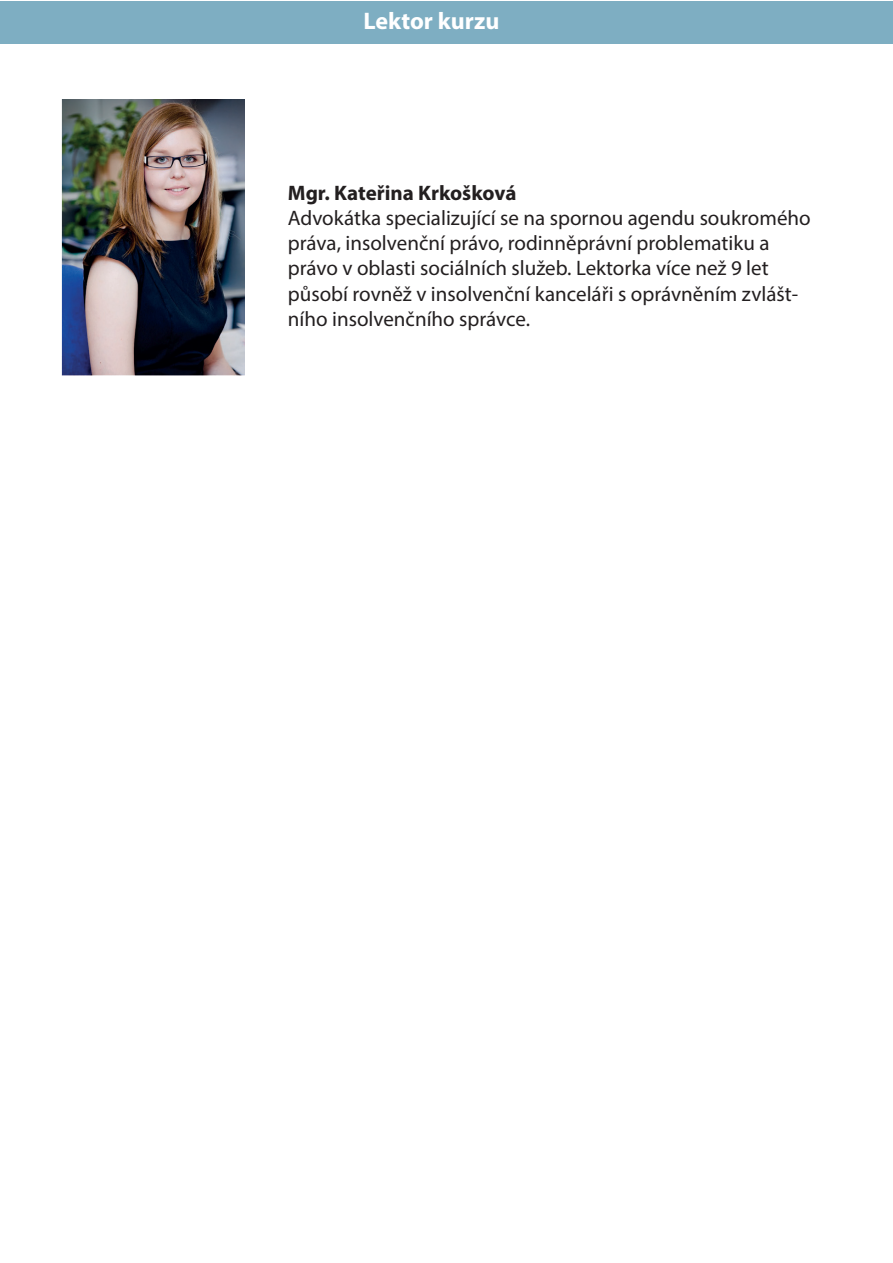
<style>
.page{position:relative;width:893px;height:1263px;background:#fff}
.page>*{position:absolute;margin:0;border:0;box-sizing:border-box;transform-origin:0 0}
.t1{font:700 24px "Myriad Pro";color:#fff}
.t2{font:21px/25.2px "Myriad Pro";color:#231f20}
.t3{font:700 21px "Myriad Pro";color:#231f20}
</style>
<div class="page">
<div style="left:0;top:1px;width:892px;height:42px;background:#7eaec2"></div>
<img style="left:62px;top:100px;width:183px;height:275px">
<p class="t1" style="left:364px;top:5px;width:137px">Lektor kurzu</p>
<p class="t3" style="left:288px;top:179px;width:230px">Mgr. Kateřina Krkošková</p>
<p class="t2" style="left:288px;top:205px;width:524px">Advokátka specializující se na spornou agendu soukromého práva, insolvenční právo, rodinněprávní problematiku a právo v oblasti sociálních služeb. Lektorka více než 9 let působí rovněž v insolvenční kanceláři s oprávněním zvlášt&shy;ního insolvenčního správce.</p>
</div>
